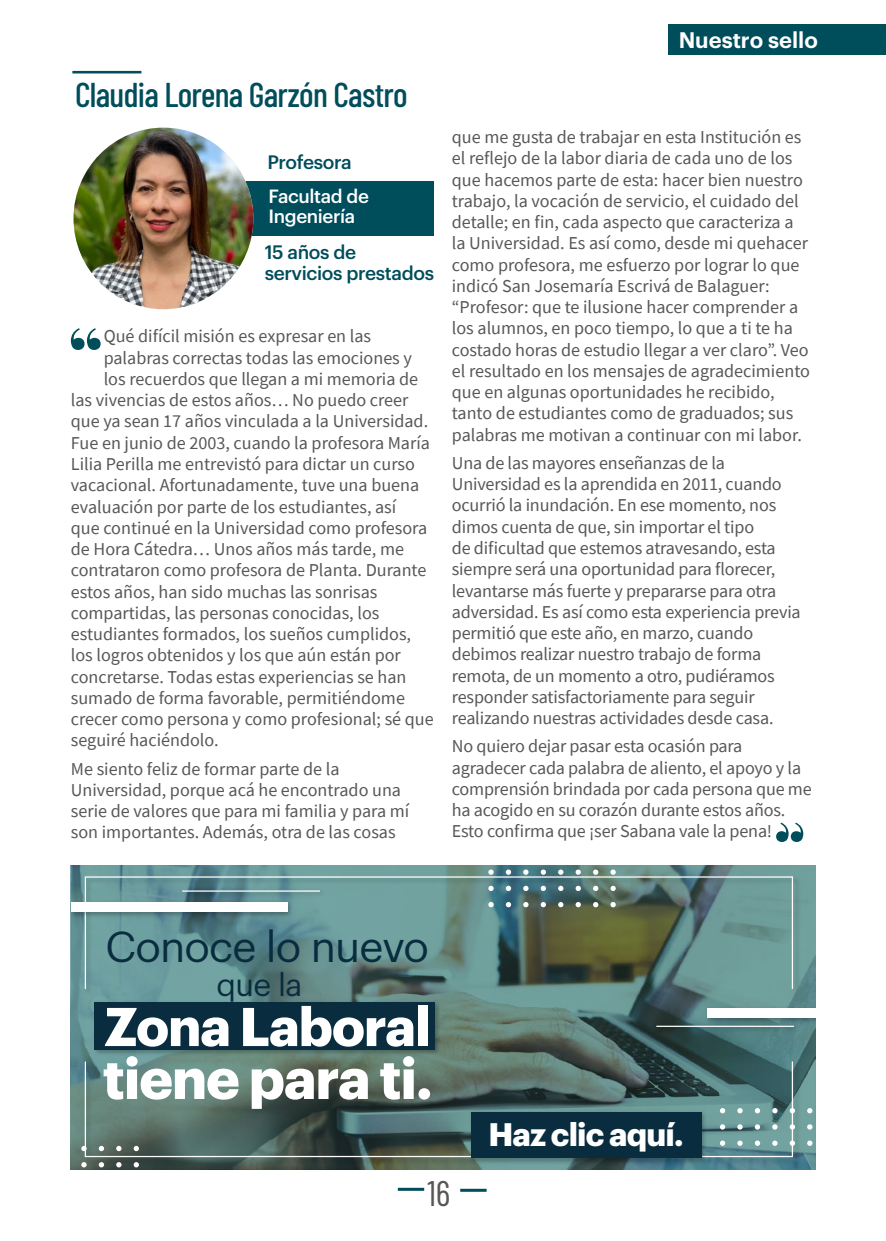
<style>
.page{position:relative;width:886px;height:1241px;background:#fff}
.page>*{position:absolute;margin:0;border:0;box-sizing:border-box;transform-origin:0 0}
.t1{font:700 78.12px "Playfair Display";color:#004d5b}
.t2{font:700 56.5px "Graphik";letter-spacing:-.02em;color:#fff}
.t3{font:700 53.25px "Graphik";letter-spacing:-.02em;color:#fff}
.t4{font:42.25px "Graphik";letter-spacing:-.02em;color:#092d3f}
.t5{font:35.38px "Barlow Condensed";color:#575756}
.t6{font:500 34.38px "Barlow Condensed";letter-spacing:-.02em;color:#004d5b}
.t7{font:700 31.88px "Graphik";letter-spacing:-.025em;color:#fff}
.t8{font:31.25px "Graphik";color:#092d3f}
.t9{font:600 22px "Graphik";color:#fff}
.t10{font:500 19px/20.8px "Graphik";letter-spacing:-.02em;color:#004d5b}
.t11{font:500 18.75px/20px "Graphik";letter-spacing:-.02em;color:#fff}
.t12{font:18.12px/21.2px "Source Sans Pro";color:#575756}
</style>
<div class="page">
<hr style="left:72px;top:71px;width:69px;height:2px;background:#004d5b">
<div style="left:253px;top:182px;width:181px;height:54px;background:#004d5b"></div>
<img style="left:74px;top:128px;width:179px;height:181px">
<svg style="left:776px;top:822px;width:27px;height:19px"></svg>
<hr style="left:398px;top:1187px;width:26px;height:3px;background:#004d5b">
<hr style="left:460px;top:1188px;width:27px;height:3px;background:#004d5b">
<div style="left:668px;top:25px;width:218px;height:30px;background:#004d5b"></div>
<img style="left:71px;top:865px;width:744px;height:304px">
<img style="left:91px;top:998px;width:351px;height:59px">
<div style="left:95px;top:1002px;width:340px;height:47px;background:#092d3f"></div>
<img style="left:83px;top:1059px;width:719px;height:107px">
<img style="left:83px;top:874px;width:719px;height:123px">
<div style="left:85px;top:876px;width:708px;height:113px;border:1px solid #fff"></div>
<img style="left:468px;top:1108px;width:241px;height:57px">
<div style="left:471px;top:1111px;width:230px;height:46px;background:#092d3f"></div>
<svg style="left:488px;top:869px;width:6px;height:5px"></svg>
<svg style="left:506px;top:869px;width:5px;height:5px"></svg>
<svg style="left:523px;top:869px;width:5px;height:5px"></svg>
<svg style="left:541px;top:869px;width:5px;height:5px"></svg>
<svg style="left:558px;top:869px;width:5px;height:5px"></svg>
<svg style="left:575px;top:869px;width:6px;height:5px"></svg>
<svg style="left:593px;top:869px;width:5px;height:5px"></svg>
<svg style="left:610px;top:869px;width:6px;height:5px"></svg>
<svg style="left:488px;top:885px;width:6px;height:5px"></svg>
<svg style="left:506px;top:885px;width:5px;height:5px"></svg>
<svg style="left:523px;top:885px;width:5px;height:5px"></svg>
<svg style="left:541px;top:885px;width:5px;height:5px"></svg>
<svg style="left:558px;top:885px;width:5px;height:5px"></svg>
<svg style="left:575px;top:885px;width:6px;height:5px"></svg>
<svg style="left:593px;top:885px;width:5px;height:5px"></svg>
<svg style="left:610px;top:885px;width:6px;height:5px"></svg>
<svg style="left:488px;top:901px;width:6px;height:6px"></svg>
<svg style="left:506px;top:901px;width:5px;height:6px"></svg>
<svg style="left:523px;top:901px;width:5px;height:6px"></svg>
<svg style="left:541px;top:901px;width:5px;height:6px"></svg>
<svg style="left:558px;top:901px;width:5px;height:6px"></svg>
<svg style="left:575px;top:901px;width:6px;height:6px"></svg>
<svg style="left:593px;top:901px;width:5px;height:6px"></svg>
<svg style="left:610px;top:901px;width:6px;height:6px"></svg>
<svg style="left:81px;top:1145px;width:6px;height:5px"></svg>
<svg style="left:99px;top:1145px;width:5px;height:5px"></svg>
<svg style="left:116px;top:1145px;width:6px;height:5px"></svg>
<svg style="left:134px;top:1145px;width:5px;height:5px"></svg>
<svg style="left:81px;top:1161px;width:6px;height:6px"></svg>
<svg style="left:99px;top:1161px;width:5px;height:6px"></svg>
<svg style="left:116px;top:1161px;width:6px;height:6px"></svg>
<svg style="left:134px;top:1161px;width:5px;height:6px"></svg>
<svg style="left:720px;top:1107px;width:5px;height:6px"></svg>
<svg style="left:737px;top:1107px;width:6px;height:6px"></svg>
<svg style="left:755px;top:1107px;width:5px;height:6px"></svg>
<svg style="left:772px;top:1107px;width:5px;height:6px"></svg>
<svg style="left:790px;top:1107px;width:5px;height:6px"></svg>
<svg style="left:807px;top:1107px;width:5px;height:6px"></svg>
<svg style="left:720px;top:1124px;width:5px;height:5px"></svg>
<svg style="left:737px;top:1124px;width:6px;height:5px"></svg>
<svg style="left:755px;top:1124px;width:5px;height:5px"></svg>
<svg style="left:772px;top:1124px;width:5px;height:5px"></svg>
<svg style="left:790px;top:1124px;width:5px;height:5px"></svg>
<svg style="left:807px;top:1124px;width:5px;height:5px"></svg>
<svg style="left:720px;top:1140px;width:5px;height:5px"></svg>
<svg style="left:737px;top:1140px;width:6px;height:5px"></svg>
<svg style="left:755px;top:1140px;width:5px;height:5px"></svg>
<svg style="left:772px;top:1140px;width:5px;height:5px"></svg>
<svg style="left:790px;top:1140px;width:5px;height:5px"></svg>
<svg style="left:807px;top:1140px;width:5px;height:5px"></svg>
<img style="left:71px;top:898px;width:223px;height:21px">
<div style="left:71px;top:901px;width:216px;height:10px;background:#fff"></div>
<img style="left:703px;top:1004px;width:112px;height:21px">
<div style="left:707px;top:1008px;width:108px;height:10px;background:#fff"></div>
<img style="left:179px;top:886px;width:148px;height:12px">
<hr style="left:182px;top:890px;width:138px;height:1px;background:#fff">
<img style="left:653px;top:1021px;width:148px;height:13px">
<hr style="left:656px;top:1025px;width:138px;height:1px;background:#fff">
<h3 class="t6" style="left:75px;top:73px;width:334px">Claudia Lorena Garzón Castro</h3>
<p class="t10" style="left:267px;top:150px;width:86px">Profesora</p>
<p class="t11" style="left:268px;top:185px;width:102px">Facultad de<br>Ingeniería</p>
<p class="t10" style="left:265px;top:240px;width:171px">15 años de servicios prestados</p>
<h1 class="t1" style="left:67px;top:306px;width:38px">“</h1>
<p class="t12" style="left:104px;top:325px;width:269px">Qué difícil misión es expresar en las</p>
<p class="t12" style="left:104px;top:347px;width:310px">palabras correctas todas las emociones y</p>
<p class="t12" style="left:104px;top:368px;width:316px">los recuerdos que llegan a mi memoria de</p>
<p class="t12" style="left:71px;top:389px;width:339px">las vivencias de estos años… No puedo creer</p>
<p class="t12" style="left:71px;top:410px;width:359px">que ya sean 17 años vinculada a la Universidad.</p>
<p class="t12" style="left:71px;top:432px;width:361px">Fue en junio de 2003, cuando la profesora María</p>
<p class="t12" style="left:71px;top:453px;width:346px">Lilia Perilla me entrevistó para dictar un curso</p>
<p class="t12" style="left:71px;top:474px;width:350px">vacacional. Afortunadamente, tuve una buena</p>
<p class="t12" style="left:71px;top:495px;width:327px">evaluación por parte de los estudiantes, así</p>
<p class="t12" style="left:71px;top:517px;width:358px">que continué en la Universidad como profesora</p>
<p class="t12" style="left:71px;top:538px;width:335px">de Hora Cátedra… Unos años más tarde, me</p>
<p class="t12" style="left:71px;top:559px;width:357px">contrataron como profesora de Planta. Durante</p>
<p class="t12" style="left:71px;top:580px;width:308px">estos años, han sido muchas las sonrisas</p>
<p class="t12" style="left:71px;top:602px;width:310px">compartidas, las personas conocidas, los</p>
<p class="t12" style="left:71px;top:623px;width:342px">estudiantes formados, los sueños cumplidos,</p>
<p class="t12" style="left:71px;top:644px;width:331px">los logros obtenidos y los que aún están por</p>
<p class="t12" style="left:71px;top:665px;width:337px">concretarse. Todas estas experiencias se han</p>
<p class="t12" style="left:71px;top:687px;width:336px">sumado de forma favorable, permitiéndome</p>
<p class="t12" style="left:71px;top:708px;width:364px">crecer como persona y como profesional; sé que</p>
<p class="t12" style="left:71px;top:729px;width:149px">seguiré haciéndolo.</p>
<p class="t12" style="left:71px;top:757px;width:340px">Me siento feliz de formar parte de la Universidad, porque acá he encontrado una serie de valores que para mi familia y para mí son importantes. Además, otra de las cosas</p>
<p class="t9" style="left:679px;top:23px;width:141px">Nuestro sello</p>
<p class="t12" style="left:452px;top:126px;width:360px">que me gusta de trabajar en esta Institución es el reflejo de la labor diaria de cada uno de los que hacemos parte de esta: hacer bien nuestro trabajo, la vocación de servicio, el cuidado del detalle; en fin, cada aspecto que caracteriza a la Universidad. Es así como, desde mi quehacer como profesora, me esfuerzo por lograr lo que indicó San Josemaría Escrivá de Balaguer: “Profesor: que te ilusione hacer comprender a los alumnos, en poco tiempo, lo que a ti te ha costado horas de estudio llegar a ver claro”. Veo el resultado en los mensajes de agradecimiento que en algunas oportunidades he recibido, tanto de estudiantes como de graduados; sus palabras me motivan a continuar con mi labor.</p>
<p class="t12" style="left:452px;top:452px;width:350px">Una de las mayores enseñanzas de la Universidad es la aprendida en 2011, cuando ocurrió la inundación. En ese momento, nos dimos cuenta de que, sin importar el tipo<br>de dificultad que estemos atravesando, esta siempre será una oportunidad para florecer, levantarse más fuerte y prepararse para otra adversidad. Es así como esta experiencia previa permitió que este año, en marzo, cuando debimos realizar nuestro trabajo de forma remota, de un momento a otro, pudiéramos responder satisfactoriamente para seguir realizando nuestras actividades desde casa.</p>
<p class="t12" style="left:452px;top:735px;width:361px">No quiero dejar pasar esta ocasión para agradecer cada palabra de aliento, el apoyo y la comprensión brindada por cada persona que me ha acogido en su corazón durante estos años.<br>Esto confirma que ¡ser Sabana vale la pena!</p>
<h3 class="t4" style="left:106px;top:914px;width:325px">Conoce lo nuevo</h3>
<h3 class="t8" style="left:217px;top:960px;width:87px">que la</h3>
<h3 class="t3" style="left:104px;top:985px;width:328px">Zona Laboral</h3>
<h2 class="t2" style="left:103px;top:1034px;width:331px">tiene para ti.</h2>
<h3 class="t7" style="left:488px;top:1109px;width:197px">Haz clic aquí.</h3>
<h3 class="t5" style="left:427px;top:1170px;width:25px">16</h3>
</div>
